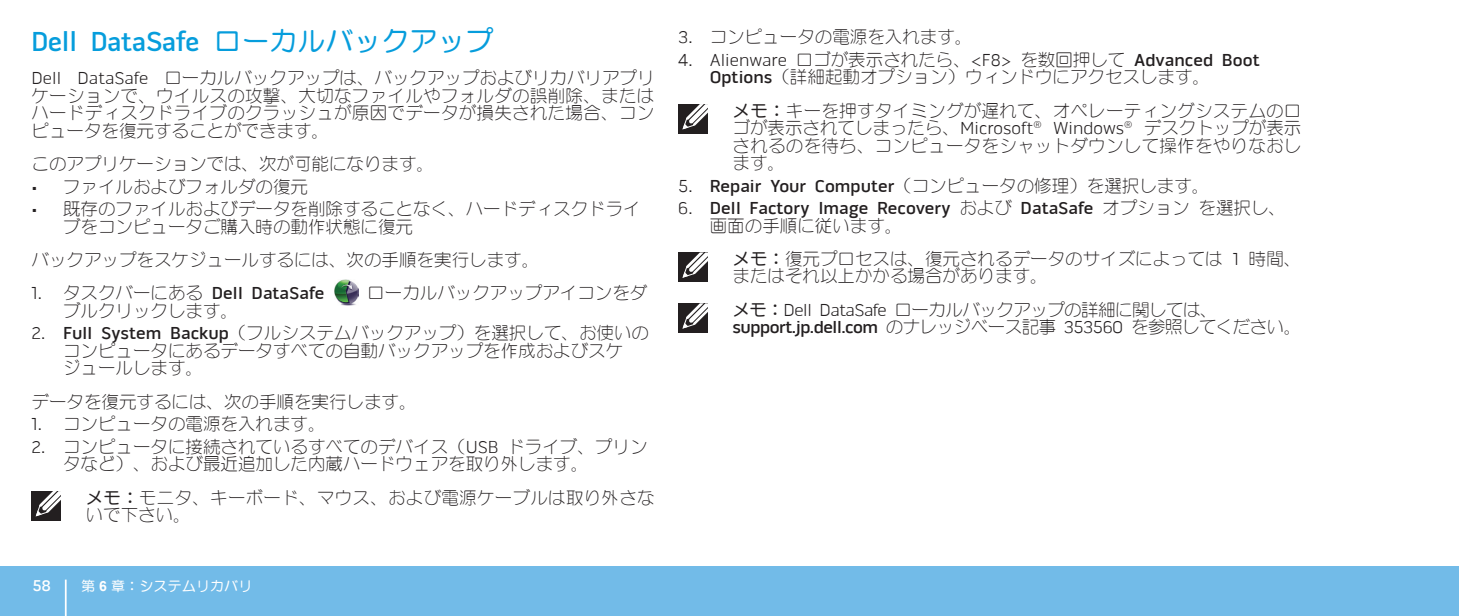
<style>
.page{position:relative;width:1459px;height:616px;background:#fff}
.page>*{position:absolute;margin:0;border:0;box-sizing:border-box;transform-origin:0 0}
.t1{font:600 28px "Pill Gothic 600 mg";color:#069ddc}
.t2{font:17.5px/17.5px "HG Marugothic L";color:#231f20}
.t3{font:500 17.5px "Pill Alt 600 mg";color:#231f20}
.t4{font:17.5px/33.2px "HG Marugothic L";letter-spacing:-.03em;color:#231f20}
.t5{font:500 15.75px "Pill Alt 600 mg";color:#fff}
.t6{font:14px "HG Marugothic B";letter-spacing:.01em;color:#fff}
.s1{font-family:"HG Marugothic B";font-weight:400}
.s2{font-family:"Pill Alt 600 mg";font-weight:300}
.s3{font-weight:300}
.s4{font-family:"HG Marugothic L";font-weight:400}
.s5{font-family:"Pill Alt 600 mg";font-weight:500}
.s6{font-family:"HG Marugothic B"}
.s7{font-family:"Arial";font-weight:700}
</style>
<div class="page">
<div style="left:0;top:566px;width:1458px;height:49px;background:#72bbe8"></div>
<hr style="left:65px;top:579px;width:2px;height:36px;background:#fff">
<img style="left:334px;top:280px;width:24px;height:25px">
<div style="left:32px;top:490px;width:29px;height:30px;background:#231f20"></div>
<svg style="left:35px;top:490px;width:26px;height:26px"></svg>
<div style="left:678px;top:104px;width:30px;height:30px;background:#231f20"></div>
<svg style="left:682px;top:104px;width:26px;height:26px"></svg>
<div style="left:678px;top:252px;width:30px;height:30px;background:#231f20"></div>
<svg style="left:682px;top:252px;width:26px;height:26px"></svg>
<div style="left:678px;top:303px;width:30px;height:30px;background:#231f20"></div>
<svg style="left:682px;top:303px;width:26px;height:26px"></svg>
<h1 class="t1" style="left:32px;top:30px;width:463px">Dell DataSafe <span class="s1">ローカルバックアップ</span></h1>
<p class="t2" style="left:32px;top:69px;width:624px;text-align:justify"><span class="s2">Dell DataSafe</span> ローカルバックアップは、バックアップおよびリカバリアプリケーションで、ウイルスの攻撃、大切なファイルやフォルダの誤削除、またはハードディスクドライブのクラッシュが原因でデータが損失された場合、コンピュータを復元することができます。</p>
<p class="t2" style="left:32px;top:155px;width:404px">このアプリケーションでは、次が可能になります。</p>
<p class="t2" style="left:32px;top:177px;width:278px"><span class="s2">•</span> ファイルおよびフォルダの復元</p>
<p class="t2" style="left:63px;top:200px;width:579px;text-indent:-32px"><span class="s2">•</span> 既存のファイルおよびデータを削除することなく、ハードディスクドライブをコンピュータご購入時の動作状態に復元</p>
<p class="t2" style="left:32px;top:251px;width:509px">バックアップをスケジュールするには、次の手順を実行します。</p>
<p class="t3" style="left:32px;top:283px;width:294px"><span class="s3">1.</span> <span class="s4">タスクバーにある</span> Dell DataSafe</p>
<p class="t2" style="left:367px;top:284px;width:281px">ローカルバックアップアイコンをダ</p>
<p class="t2" style="left:63px;top:301px;width:176px">ブルクリックします。</p>
<p class="t2" style="left:63px;top:324px;width:587px;text-indent:-31px"><span class="s2">2.</span> <span class="s5">Full System Backup</span>（フルシステムバックアップ）を選択して、お使いのコンピュータにあるデータすべての自動バックアップを作成およびスケ<br>ジュールします。</p>
<p class="t2" style="left:32px;top:392px;width:386px">データを復元するには、次の手順を実行します。</p>
<p class="t2" style="left:32px;top:414px;width:295px"><span class="s2">1.</span> コンピュータの電源を入れます。</p>
<p class="t2" style="left:63px;top:437px;width:586px;text-indent:-31px"><span class="s2">2.</span> コンピュータに接続されているすべてのデバイス（<span class="s2">USB</span> ドライブ、プリンタなど）、および最近追加した内蔵ハードウェアを取り外します。</p>
<p class="t2" style="left:86px;top:488px;width:570px"><span class="s6">メモ：</span>モニタ、キーボード、マウス、および電源ケーブルは取り外さないで下さい。</p>
<p class="t5" style="left:32px;top:576px;width:20px">58</p>
<p class="t6" style="left:81px;top:579px;width:173px">第 <span class="s7">6</span> 章：システムリカバリ</p>
<p class="t2" style="left:678px;top:28px;width:295px"><span class="s2">3.</span> コンピュータの電源を入れます。</p>
<p class="t2" style="left:710px;top:51px;width:551px;text-indent:-32px"><span class="s2">4. Alienware</span> ロゴが表示されたら、<span class="s2">&lt;F8&gt;</span> を数回押して <span class="s5">Advanced Boot<br>Options</span>（詳細起動オプション）ウィンドウにアクセスします。</p>
<p class="t2" style="left:732px;top:101px;width:570px;text-align:justify"><span class="s6">メモ：</span>キーを押すタイミングが遅れて、オペレーティングシステムのロゴが表示されてしまったら、<span class="s2">Microsoft</span><sup>®</sup> <span class="s2">Windows</span><sup>®</sup> デスクトップが表示されるのを待ち、コンピュータをシャットダウンして操作をやりなおします。</p>
<p class="t3" style="left:678px;top:175px;width:532px"><span class="s3">5.</span> Repair Your Computer<span class="s4">（コンピュータの修理）を選択します。</span></p>
<p class="t3" style="left:678px;top:198px;width:609px"><span class="s3">6.</span> Dell Factory Image Recovery <span class="s4">および</span> DataSafe <span class="s4">オプション を選択し、</span></p>
<p class="t2" style="left:732px;top:208px;width:570px;line-height:33.2px;text-indent:-23px">画面の手順に従います。<br><span class="s6">メモ：</span>復元プロセスは、復元されるデータのサイズによっては <span class="s2">1</span> 時間、</p>
<p class="t4" style="left:732px;top:259px;width:486px">またはそれ以上かかる場合があります。<br><span class="s6">メモ：</span><span class="s2">Dell DataSafe</span> ローカルバックアップの詳細に関しては、</p>
<p class="t4" style="left:732px;top:310px;width:570px"><span class="s5">support.jp.dell.com</span> のナレッジベース記事 <span class="s2">353560</span> を参照してください。</p>
</div>
